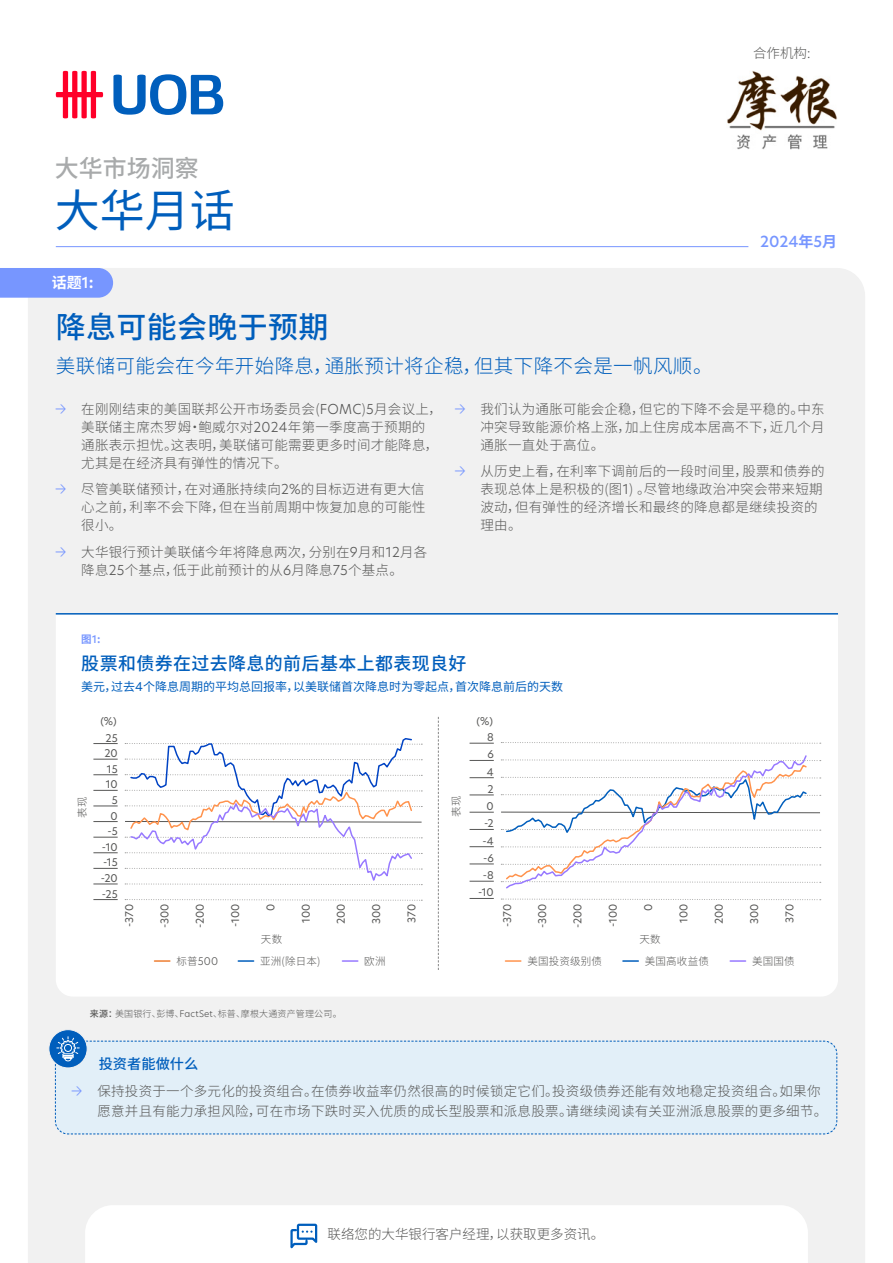
<style>
.page{position:relative;width:893px;height:1263px;background:#fff}
.page>*{position:absolute;margin:0;border:0;box-sizing:border-box;transform-origin:0 0}
.t1{font:45px "Noto Sans SC";color:#005ebc}
.t2{font:500 30px "Noto Sans SC";letter-spacing:.01em;color:#005ebc}
.t3{font:500 24px "Noto Sans SC";color:#a8aaab}
.t4{font:300 19.5px "Noto Sans SC";letter-spacing:.02em;color:#005ebc}
.t5{font:500 18px "Noto Sans SC";letter-spacing:.02em;color:#005ebc}
.t6{font:500 15px "New Hero";color:#7796ff}
.t7{font:700 15px "Noto Sans SC";color:#fff}
.t8{font:500 14.25px "Noto Sans SC";color:#005ebc}
.t9{font:300 13.5px/18px "Noto Sans SC";letter-spacing:.02em;color:#575756}
.t10{font:300 13.5px "Noto Sans SC";color:#575756}
.t11{font:12px "Noto Sans SC";color:#005ebc}
.t12{font:10.5px/15.6px "New Hero";color:#575756;text-align:right}
.t13{font:300 10.5px "Noto Sans SC";letter-spacing:.02em;color:#575756}
.t14{font:300 10.5px "New Hero";color:#575756}
.t15{font:700 10.5px "Noto Sans SC";color:#7796ff}
.t16{font:300 9px "Noto Sans SC";letter-spacing:.02em;color:#575756}
.s1{font-family:"New Hero";font-weight:500}
.s2{font-family:"Noto Sans SC";font-weight:700}
.s3{font-family:"New Hero";color:#7796ff}
.s4{font-family:"New Hero"}
.s5{font-family:"Noto Sans SC"}
.s6{font-weight:500}
</style>
<div class="page">
<div style="left:28px;top:268px;width:837px;height:995px;background:#f1f1f1"></div>
<svg style="left:56px;top:71px;width:47px;height:47px"></svg>
<svg style="left:113px;top:74px;width:110px;height:41px"></svg>
<img style="left:727px;top:70px;width:110px;height:79px">
<hr style="left:56px;top:246px;width:692px;height:1px;background:#7796ff">
<div style="left:0;top:268px;width:113px;height:30px;background:#7796ff"></div>
<svg style="left:85px;top:1205px;width:723px;height:58px"></svg>
<svg style="left:56px;top:614px;width:782px;height:382px"></svg>
<svg style="left:125px;top:899px;width:297px;height:2px"></svg>
<svg style="left:501px;top:898px;width:320px;height:2px"></svg>
<svg style="left:501px;top:742px;width:320px;height:2px"></svg>
<svg style="left:500px;top:754px;width:321px;height:136px"></svg>
<svg style="left:124px;top:737px;width:298px;height:148px"></svg>
<svg style="left:438px;top:717px;width:1px;height:253px"></svg>
<svg style="left:93px;top:743px;width:25px;height:1px"></svg>
<svg style="left:93px;top:759px;width:25px;height:1px"></svg>
<svg style="left:93px;top:774px;width:25px;height:1px"></svg>
<svg style="left:93px;top:790px;width:25px;height:1px"></svg>
<svg style="left:93px;top:806px;width:25px;height:1px"></svg>
<svg style="left:93px;top:821px;width:25px;height:1px"></svg>
<svg style="left:93px;top:837px;width:25px;height:1px"></svg>
<svg style="left:93px;top:852px;width:25px;height:1px"></svg>
<svg style="left:93px;top:868px;width:25px;height:1px"></svg>
<svg style="left:93px;top:884px;width:25px;height:1px"></svg>
<svg style="left:93px;top:899px;width:25px;height:1px"></svg>
<svg style="left:342px;top:960px;width:16px;height:2px"></svg>
<svg style="left:154px;top:960px;width:16px;height:2px"></svg>
<svg style="left:238px;top:960px;width:16px;height:2px"></svg>
<svg style="left:730px;top:960px;width:16px;height:2px"></svg>
<svg style="left:623px;top:960px;width:15px;height:2px"></svg>
<svg style="left:505px;top:960px;width:16px;height:2px"></svg>
<svg style="left:470px;top:743px;width:24px;height:1px"></svg>
<svg style="left:470px;top:760px;width:24px;height:1px"></svg>
<svg style="left:470px;top:777px;width:24px;height:1px"></svg>
<svg style="left:470px;top:795px;width:24px;height:1px"></svg>
<svg style="left:470px;top:812px;width:24px;height:1px"></svg>
<svg style="left:470px;top:829px;width:24px;height:1px"></svg>
<svg style="left:470px;top:846px;width:24px;height:1px"></svg>
<svg style="left:470px;top:864px;width:24px;height:1px"></svg>
<svg style="left:470px;top:881px;width:24px;height:1px"></svg>
<svg style="left:470px;top:898px;width:24px;height:1px"></svg>
<hr style="left:56px;top:613px;width:782px;height:1px;background:#005ebc">
<div style="left:49px;top:1030px;width:38px;height:38px;background:#005ebc;border-radius:50%"></div>
<div style="left:49px;top:1029px;width:39px;height:39px;border:1px solid #f1f1f1;border-radius:50%"></div>
<svg style="left:55px;top:1036px;width:782px;height:99px;background:#deecf6"></svg>
<h3 class="t3" style="left:55px;top:155px;width:146px">大华市场洞察</h3>
<h1 class="t1" style="left:55px;top:185px;width:182px">大华月话</h1>
<p class="t7" style="left:52px;top:275px;width:43px">话题<span class="s1">1</span>:</p>
<h2 class="t2" style="left:56px;top:310px;width:274px">降息可能会晚于预期</h2>
<h3 class="t4" style="left:56px;top:355px;width:658px">美联储可能会在今年开始降息，通胀预计将企稳，但其下降不会是一帆风顺。</h3>
<p class="t9" style="left:753px;top:44px;width:59px">合作机构:</p>
<p class="t6" style="left:760px;top:231px;width:79px">2024<span class="s2">年</span>5<span class="s2">月</span></p>
<p class="t9" style="left:81px;top:400px;width:362px;text-indent:-26px"><span class="s3">→</span> 在刚刚结束的美国联邦公开市场委员会(<span class="s4">FOMC</span>)<span class="s4">5</span>月会议上，美联储主席杰罗姆·鲍威尔对<span class="s4">2024</span>年第一季度高于预期的通胀表示担忧。这表明，美联储可能需要更多时间才能降息，尤其是在经济具有弹性的情况下。</p>
<p class="t9" style="left:81px;top:481px;width:346px;text-align:justify;text-indent:-26px"><span class="s3">→</span> 尽管美联储预计，在对通胀持续向<span class="s4">2%</span>的目标迈进有更大信心之前，利率不会下降，但在当前周期中恢复加息的可能性很小。</p>
<p class="t9" style="left:56px;top:543px;width:373px;text-align:center"><span class="s3">→</span> 大华银行预计美联储今年将降息两次，分别在<span class="s4">9</span>月和<span class="s4">12</span>月各降息<span class="s4">25</span>个基点，低于此前预计的从<span class="s4">6</span>月降息<span class="s4">75</span>个基点。</p>
<p class="t9" style="left:480px;top:400px;width:346px;text-align:justify;text-indent:-26px"><span class="s3">→</span> 我们认为通胀可能会企稳，但它的下降不会是平稳的。中东冲突导致能源价格上涨，加上住房成本居高不下，近几个月通胀一直处于高位。</p>
<p class="t9" style="left:480px;top:463px;width:346px;text-indent:-26px"><span class="s3">→</span> 从历史上看，在利率下调前后的一段时间里，股票和债券的表现总体上是积极的(图<span class="s4">1</span>) 。尽管地缘政治冲突会带来短期波动，但有弹性的经济增长和最终的降息都是继续投资的理由。</p>
<p class="t15" style="left:81px;top:634px;width:21px">图<span class="s1">1</span>:</p>
<h3 class="t5" style="left:81px;top:653px;width:387px">股票和债券在过去降息的前后基本上都表现良好</h3>
<p class="t11" style="left:81px;top:680px;width:483px">美元，过去<span class="s4">4</span>个降息周期的平均总回报率，以美联储首次降息时为零起点，首次降息前后的天数</p>
<p class="t12" style="left:100px;top:713px;width:18px">(%)</p>
<p class="t12" style="left:476px;top:713px;width:18px">(%)</p>
<p class="t13" style="left:76px;top:817px;width:23px;rotate:-90deg">表现</p>
<p class="t12" style="left:101px;top:730px;width:18px">25<br>20<br>15<br>10<br>5<br>0 -5 -10 -15 -20 -25</p>
<p class="t13" style="left:450px;top:817px;width:23px;rotate:-90deg">表现</p>
<p class="t12" style="left:478px;top:728px;width:17px;line-height:17.2px">8<br>6<br>4<br>2<br>0 -2 -4 -6 -8 -10</p>
<p class="t12" style="left:121px;top:927px;width:24px;rotate:-90deg">-370</p>
<p class="t12" style="left:157px;top:928px;width:26px;rotate:-90deg">-300</p>
<p class="t12" style="left:192px;top:928px;width:26px;rotate:-90deg">-200</p>
<p class="t12" style="left:227px;top:927px;width:24px;rotate:-90deg">-100</p>
<p class="t12" style="left:263px;top:911px;width:9px;rotate:-90deg">0</p>
<p class="t12" style="left:298px;top:923px;width:21px;rotate:-90deg">100</p>
<p class="t12" style="left:333px;top:924px;width:22px;rotate:-90deg">200</p>
<p class="t12" style="left:368px;top:924px;width:22px;rotate:-90deg">300</p>
<p class="t12" style="left:404px;top:923px;width:20px;rotate:-90deg">370</p>
<p class="t12" style="left:499px;top:926px;width:24px;rotate:-90deg">-370</p>
<p class="t12" style="left:534px;top:928px;width:26px;rotate:-90deg">-300</p>
<p class="t12" style="left:570px;top:928px;width:26px;rotate:-90deg">-200</p>
<p class="t12" style="left:605px;top:926px;width:24px;rotate:-90deg">-100</p>
<p class="t12" style="left:640px;top:911px;width:9px;rotate:-90deg">0</p>
<p class="t12" style="left:676px;top:923px;width:21px;rotate:-90deg">100</p>
<p class="t12" style="left:711px;top:924px;width:22px;rotate:-90deg">200</p>
<p class="t12" style="left:746px;top:924px;width:22px;rotate:-90deg">300</p>
<p class="t12" style="left:781px;top:923px;width:20px;rotate:-90deg">370</p>
<p class="t13" style="left:261px;top:933px;width:23px">天数</p>
<p class="t13" style="left:640px;top:933px;width:23px">天数</p>
<p class="t14" style="left:176px;top:953px;width:43px"><span class="s5">标普</span>500</p>
<p class="t13" style="left:260px;top:955px;width:62px">亚洲(除日本)</p>
<p class="t13" style="left:364px;top:955px;width:23px">欧洲</p>
<p class="t13" style="left:527px;top:955px;width:76px">美国投资级别债</p>
<p class="t13" style="left:645px;top:955px;width:66px">美国高收益债</p>
<p class="t13" style="left:752px;top:955px;width:44px">美国国债</p>
<p class="t16" style="left:90px;top:1008px;width:253px"><span class="s6">来源：</span>美国银行、彭博、<span class="s4">FactSet</span>、标普、摩根大通资产管理公司。</p>
<p class="t8" style="left:99px;top:1055px;width:101px">投资者能做什么</p>
<p class="t9" style="left:97px;top:1082px;width:731px;line-height:19.5px;text-indent:-26px"><span class="s3">→</span> 保持投资于一个多元化的投资组合。在债券收益率仍然很高的时候锁定它们。投资级债券还能有效地稳定投资组合。如果你愿意并且有能力承担风险，可在市场下跌时买入优质的成长型股票和派息股票。请继续阅读有关亚洲派息股票的更多细节。</p>
<p class="t10" style="left:327px;top:1226px;width:278px">联络您的大华银行客户经理，以获取更多资讯。</p>
</div>
